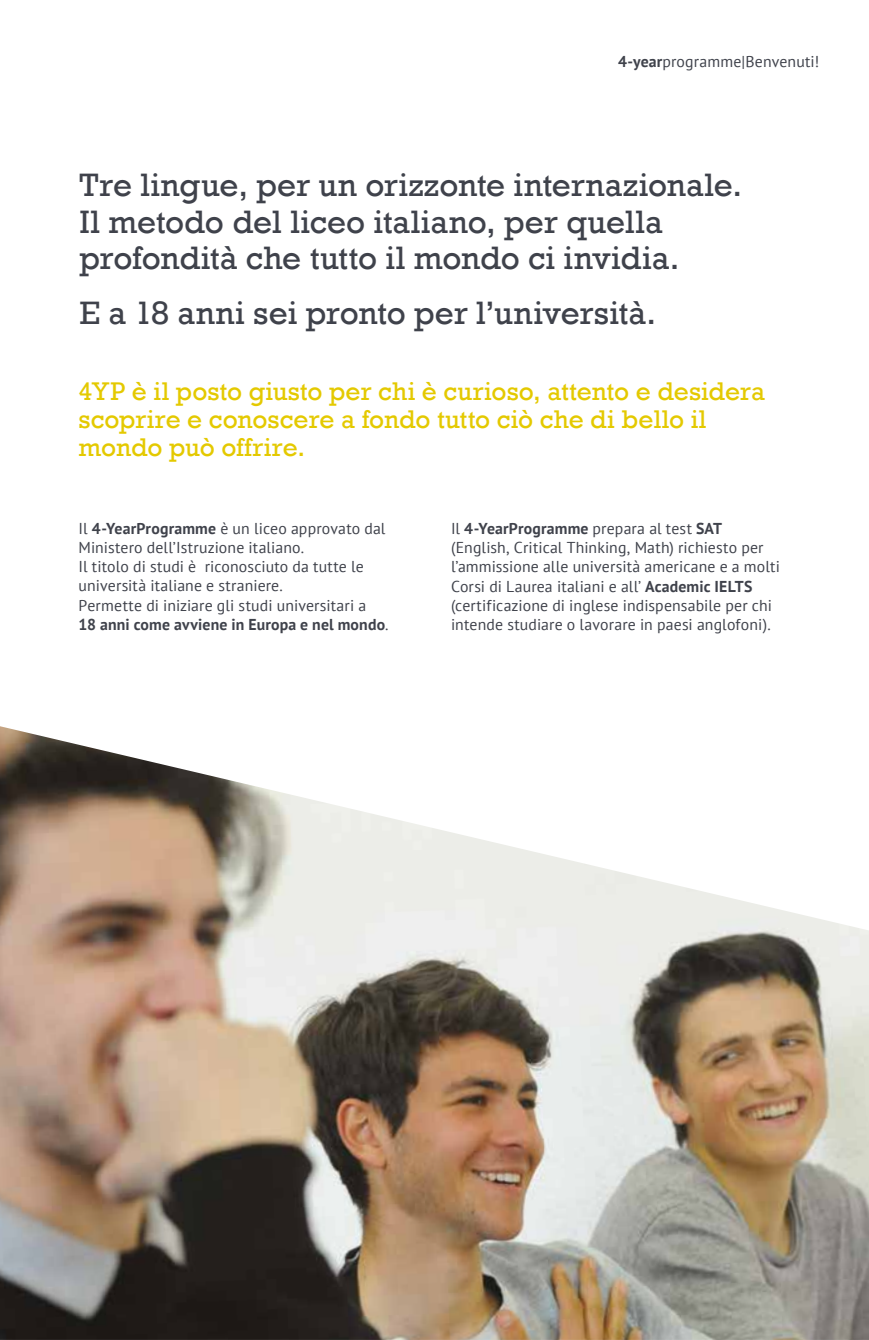
<style>
.page{position:relative;width:869px;height:1340px;background:#fff}
.page>*{position:absolute;margin:0;border:0;box-sizing:border-box;transform-origin:0 0}
.t1{font:33.25px/36.8px "Rockwell";color:#3f424b}
.t2{font:26.25px/28.2px "Rockwell";color:#e4c900}
.t3{font:15.75px/19.2px "PT Sans";letter-spacing:.01em;color:#3f424b}
.s1{font-weight:700}
</style>
<div class="page">
<img style="left:0;top:726px;width:868px;height:613px">
<p class="t3" style="left:617px;top:51px;width:203px"><span class="s1">4-year</span>programme|Benvenuti!</p>
<h1 class="t1" style="left:79px;top:167px;width:664px">Tre lingue, per un orizzonte internazionale.<br>Il metodo del liceo italiano, per quella profondità che tutto il mondo ci invidia.</h1>
<h1 class="t1" style="left:79px;top:295px;width:578px">E a 18 anni sei pronto per l’università.</h1>
<h2 class="t2" style="left:78px;top:377px;width:687px">4YP è il posto giusto per chi è curioso, attento e desidera scoprire e conoscere a fondo tutto ciò che di bello il mondo può offrire.</h2>
<p class="t3" style="left:78px;top:518px;width:311px">Il <span class="s1">4-YearProgramme</span> è un liceo approvato dal Ministero dell’Istruzione italiano.<br>Il titolo di studi è riconosciuto da tutte le università italiane e straniere.<br>Permette di iniziare gli studi universitari a<br><span class="s1">18 anni come avviene in Europa e nel mondo</span>.</p>
<p class="t3" style="left:451px;top:518px;width:330px">Il <span class="s1">4-YearProgramme</span> prepara al test <span class="s1">SAT </span>(English, Critical Thinking, Math) richiesto per l’ammissione alle università americane e a molti Corsi di Laurea italiani e all’ <span class="s1">Academic IELTS </span>(certificazione di inglese indispensabile per chi intende studiare o lavorare in paesi anglofoni).</p>
</div>
